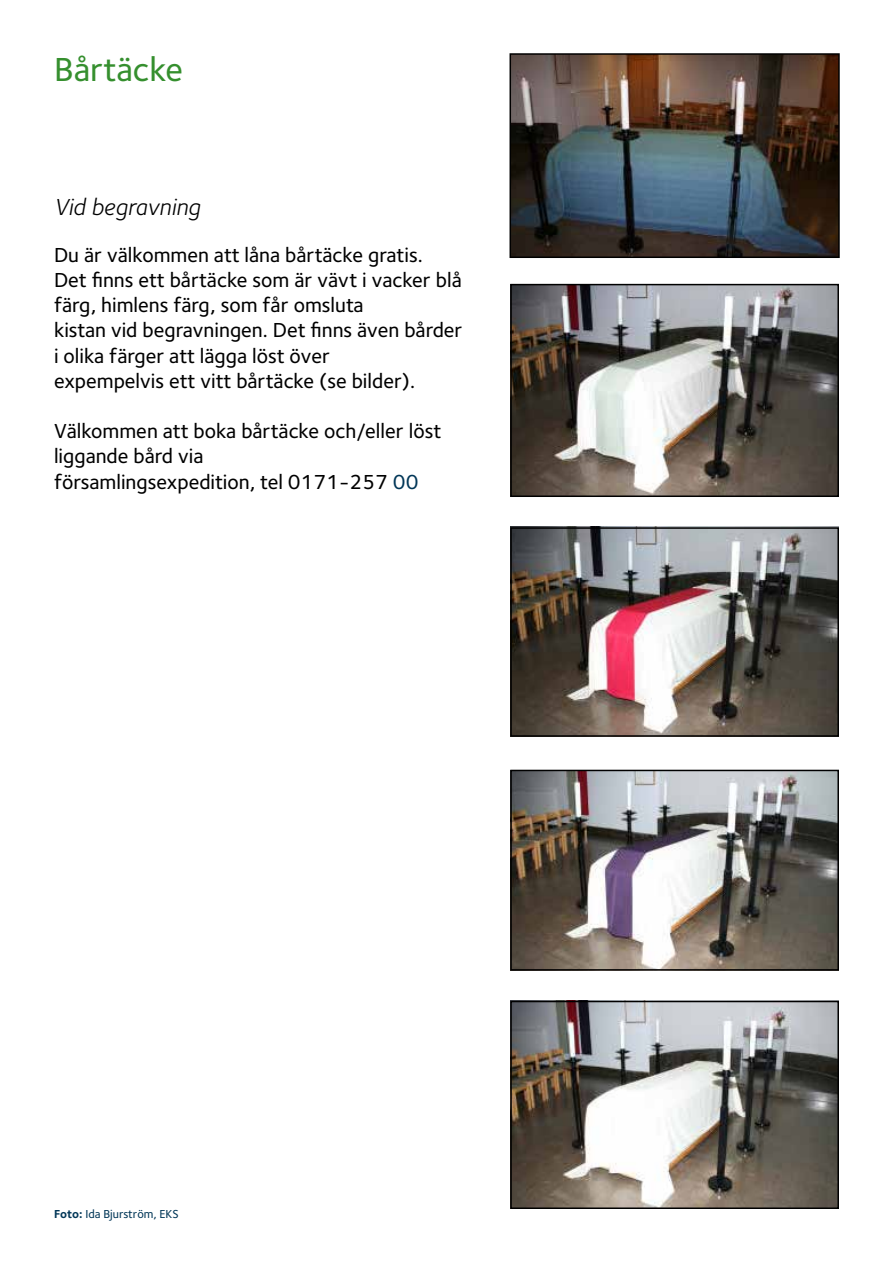
<style>
.page{position:relative;width:893px;height:1263px;background:#fff}
.page>*{position:absolute;margin:0;border:0;box-sizing:border-box;transform-origin:0 0}
.t1{font:500 34.5px "Foundry Sterling";color:#358f2e}
.t2{font:italic 24px "Foundry Sterling";color:#000}
.t3{font:500 21px/25.2px "Foundry Sterling";color:#000}
.t4{font:500 12px "Foundry Sterling";color:#003657}
.s1{color:#003657}
.s2{font-weight:700}
</style>
<div class="page">
<img style="left:513px;top:1004px;width:323px;height:202px">
<img style="left:512px;top:56px;width:325px;height:199px">
<div style="left:509px;top:53px;width:331px;height:205px;border:2px solid #000"></div>
<img style="left:513px;top:773px;width:323px;height:195px">
<img style="left:513px;top:530px;width:323px;height:204px">
<img style="left:513px;top:287px;width:323px;height:207px">
<div style="left:510px;top:1001px;width:329px;height:208px;border:2px solid #000"></div>
<div style="left:510px;top:770px;width:329px;height:201px;border:2px solid #000"></div>
<div style="left:510px;top:527px;width:329px;height:210px;border:2px solid #000"></div>
<div style="left:510px;top:284px;width:329px;height:213px;border:2px solid #000"></div>
<h1 class="t1" style="left:54px;top:49px;width:131px">Bårtäcke</h1>
<p class="t2" style="left:54px;top:193px;width:148px">Vid begravning</p>
<p class="t3" style="left:54px;top:242px;width:410px">Du är välkommen att låna bårtäcke gratis.<br>Det finns ett bårtäcke som är vävt i vacker blå färg, himlens färg, som får omsluta<br>kistan vid begravningen. Det finns även bårder i olika färger att lägga löst över<br>expempelvis ett vitt bårtäcke (se bilder).</p>
<p class="t3" style="left:54px;top:418px;width:389px">Välkommen att boka bårtäcke och/eller löst liggande bård via<br>församlingsexpedition, tel 0171-257 <span class="s1">00</span></p>
<p class="t4" style="left:54px;top:1207px;width:126px"><span class="s2">Foto:</span> Ida Bjurström, EKS</p>
</div>
